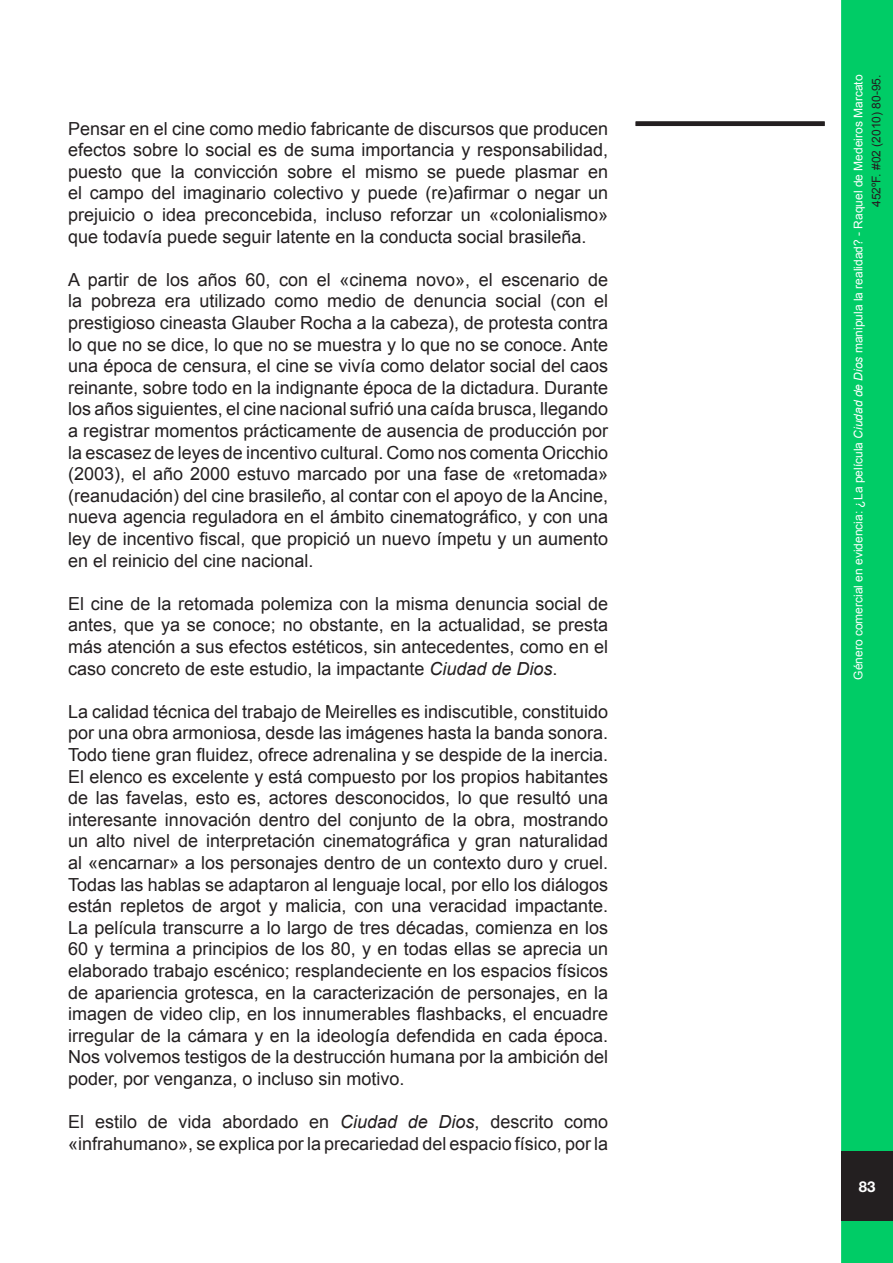
<style>
.page{position:relative;width:893px;height:1263px;background:#fff}
.page>*{position:absolute;margin:0;border:0;box-sizing:border-box;transform-origin:0 0}
.t1{font:18px/21.6px "Arial";color:#231f20;text-align:justify}
.t2{font:700 15px "Helvetica Neue";color:#fff}
.t3{font:12px/18px "Arial";color:#fff;text-align:right}
.s1{font-style:italic}
.s2{color:#231f20}
</style>
<div class="page">
<div style="left:841px;top:0;width:52px;height:1263px;background:#0c6"></div>
<div style="left:841px;top:1151px;width:52px;height:70px;background:#231f20"></div>
<div style="left:636px;top:121px;width:189px;height:5px;background:#231f20"></div>
<p class="t1" style="left:68px;top:118px;width:541px">Pensar en el cine como medio fabricante de discursos que producen efectos sobre lo social es de suma importancia y responsabilidad, puesto que la convicción sobre el mismo se puede plasmar en el campo del imaginario colectivo y puede (re)afirmar o negar un prejuicio o idea preconcebida, incluso reforzar un «colonialismo» que todavía puede seguir latente en la conducta social brasileña.</p>
<p class="t1" style="left:68px;top:269px;width:541px">A partir de los años 60, con el «cinema novo», el escenario de la pobreza era utilizado como medio de denuncia social (con el prestigioso cineasta Glauber Rocha a la cabeza), de protesta contra lo que no se dice, lo que no se muestra y lo que no se conoce. Ante una época de censura, el cine se vivía como delator social del caos reinante, sobre todo en la indignante época de la dictadura. Durante los años siguientes, el cine nacional sufrió una caída brusca, llegando a registrar momentos prácticamente de ausencia de producción por la escasez de leyes de incentivo cultural. Como nos comenta Oricchio (2003), el año 2000 estuvo marcado por una fase de «retomada» (reanudación) del cine brasileño, al contar con el apoyo de la Ancine, nueva agencia reguladora en el ámbito cinematográfico, y con una ley de incentivo fiscal, que propició un nuevo ímpetu y un aumento en el reinicio del cine nacional.</p>
<p class="t1" style="left:68px;top:593px;width:541px">El cine de la retomada polemiza con la misma denuncia social de antes, que ya se conoce; no obstante, en la actualidad, se presta más atención a sus efectos estéticos, sin antecedentes, como en el caso concreto de este estudio, la impactante <span class="s1">Ciudad de Dios</span>.</p>
<p class="t1" style="left:68px;top:701px;width:541px">La calidad técnica del trabajo de Meirelles es indiscutible, constituido por una obra armoniosa, desde las imágenes hasta la banda sonora.<br>Todo tiene gran fluidez, ofrece adrenalina y se despide de la inercia.<br>El elenco es excelente y está compuesto por los propios habitantes de las favelas, esto es, actores desconocidos, lo que resultó una interesante innovación dentro del conjunto de la obra, mostrando un alto nivel de interpretación cinematográfica y gran naturalidad al «encarnar» a los personajes dentro de un contexto duro y cruel.<br>Todas las hablas se adaptaron al lenguaje local, por ello los diálogos están repletos de argot y malicia, con una veracidad impactante.<br>La película transcurre a lo largo de tres décadas, comienza en los 60 y termina a principios de los 80, y en todas ellas se aprecia un elaborado trabajo escénico; resplandeciente en los espacios físicos de apariencia grotesca, en la caracterización de personajes, en la imagen de video clip, en los innumerables flashbacks, el encuadre irregular de la cámara y en la ideología defendida en cada época.<br>Nos volvemos testigos de la destrucción humana por la ambición del poder, por venganza, o incluso sin motivo.</p>
<p class="t1" style="left:68px;top:1111px;width:541px">El estilo de vida abordado en <span class="s1">Ciudad de Dios</span>, descrito como «infrahumano», se explica por la precariedad del espacio físico, por la</p>
<p class="t3" style="left:849px;top:680px;width:606px;rotate:-90deg">Género comercial en evidencia: ¿La película <span class="s1">Ciudad de Dios</span> manipula la realidad? - Raquel de Medeiros Marcato<br><span class="s2">452ºF. #02 (2010) 80-95.</span></p>
<p class="t2" style="left:859px;top:1177px;width:18px">83</p>
</div>
